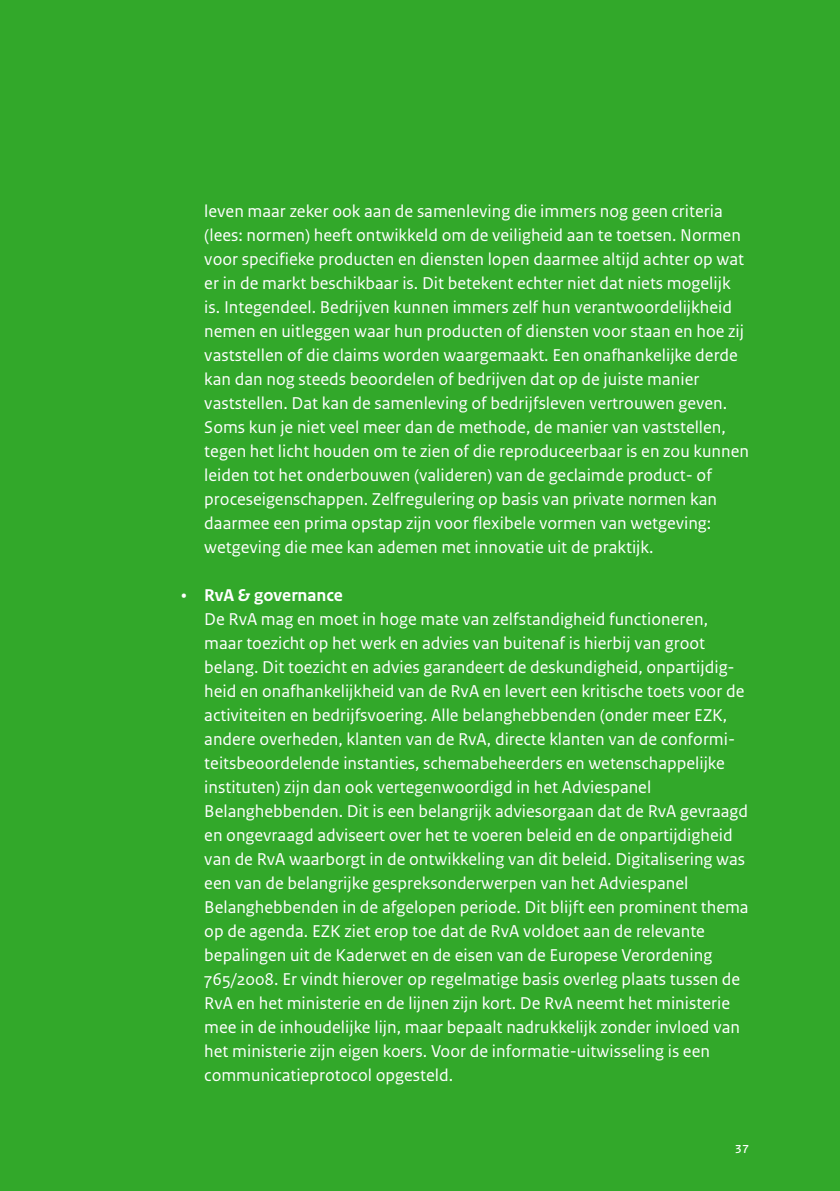
<style>
.page{position:relative;width:840px;height:1191px;background:#fff}
.page>*{position:absolute;margin:0;border:0;box-sizing:border-box;transform-origin:0 0}
._10_RO_Broodtekst_Sa{font:18px/24px "Rijksoverheid Sans Text";color:#fff}
.subkopje_bullit{font:700 18px "Rijksoverheid Sans Text";color:#fff}
.t1{font:16px "Rijksoverheid Sans Text";color:#fff}
</style>
<div class="page">
<div style="left:0;top:0;width:839px;height:1191px;background:#32a82a"></div>
<p class="_10_RO_Broodtekst_Sa" style="left:204px;top:199px;width:546px">leven maar zeker ook aan de samenleving die immers nog geen criteria (lees: normen) heeft ontwikkeld om de veiligheid aan te toetsen. Normen voor specifieke producten en diensten lopen daarmee altijd achter op wat er in de markt beschikbaar is. Dit betekent echter niet dat niets mogelijk is. Integendeel. Bedrijven kunnen immers zelf hun verantwoordelijkheid nemen en uitleggen waar hun producten of diensten voor staan en hoe zij vaststellen of die claims worden waargemaakt. Een onafhankelijke derde kan dan nog steeds beoordelen of bedrijven dat op de juiste manier vaststellen. Dat kan de samenleving of bedrijfsleven vertrouwen geven.<br>Soms kun je niet veel meer dan de methode, de manier van vaststellen, tegen het licht houden om te zien of die reproduceerbaar is en zou kunnen leiden tot het onderbouwen (valideren) van de geclaimde product- of proceseigenschappen. Zelfregulering op basis van private normen kan daarmee een prima opstap zijn voor flexibele vormen van wetgeving: wetgeving die mee kan ademen met innovatie uit de praktijk.</p>
<p class="subkopje_bullit" style="left:181px;top:585px;width:163px">• RvA &amp; governance</p>
<p class="_10_RO_Broodtekst_Sa" style="left:204px;top:607px;width:545px">De RvA mag en moet in hoge mate van zelfstandigheid functioneren, maar toezicht op het werk en advies van buitenaf is hierbij van groot belang. Dit toezicht en advies garandeert de deskundigheid, onpartijdig&shy;heid en onafhankelijkheid van de RvA en levert een kritische toets voor de activiteiten en bedrijfsvoering. Alle belanghebbenden (onder meer EZK, andere overheden, klanten van de RvA, directe klanten van de conformi&shy;teitsbeoordelende instanties, schemabeheerders en wetenschappelijke instituten) zijn dan ook vertegenwoordigd in het Adviespanel Belanghebbenden. Dit is een belangrijk adviesorgaan dat de RvA gevraagd en ongevraagd adviseert over het te voeren beleid en de onpartijdigheid van de RvA waarborgt in de ontwikkeling van dit beleid. Digitalisering was een van de belangrijke gespreksonderwerpen van het Adviespanel Belanghebbenden in de afgelopen periode. Dit blijft een prominent thema op de agenda. EZK ziet erop toe dat de RvA voldoet aan de relevante bepalingen uit de Kaderwet en de eisen van de Europese Verordening 765/2008. Er vindt hierover op regelmatige basis overleg plaats tussen de RvA en het ministerie en de lijnen zijn kort. De RvA neemt het ministerie mee in de inhoudelijke lijn, maar bepaalt nadrukkelijk zonder invloed van het ministerie zijn eigen koers. Voor de informatie-uitwisseling is een communicatieprotocol opgesteld.</p>
<p class="t1" style="left:734px;top:1138px;width:16px">37</p>
</div>
